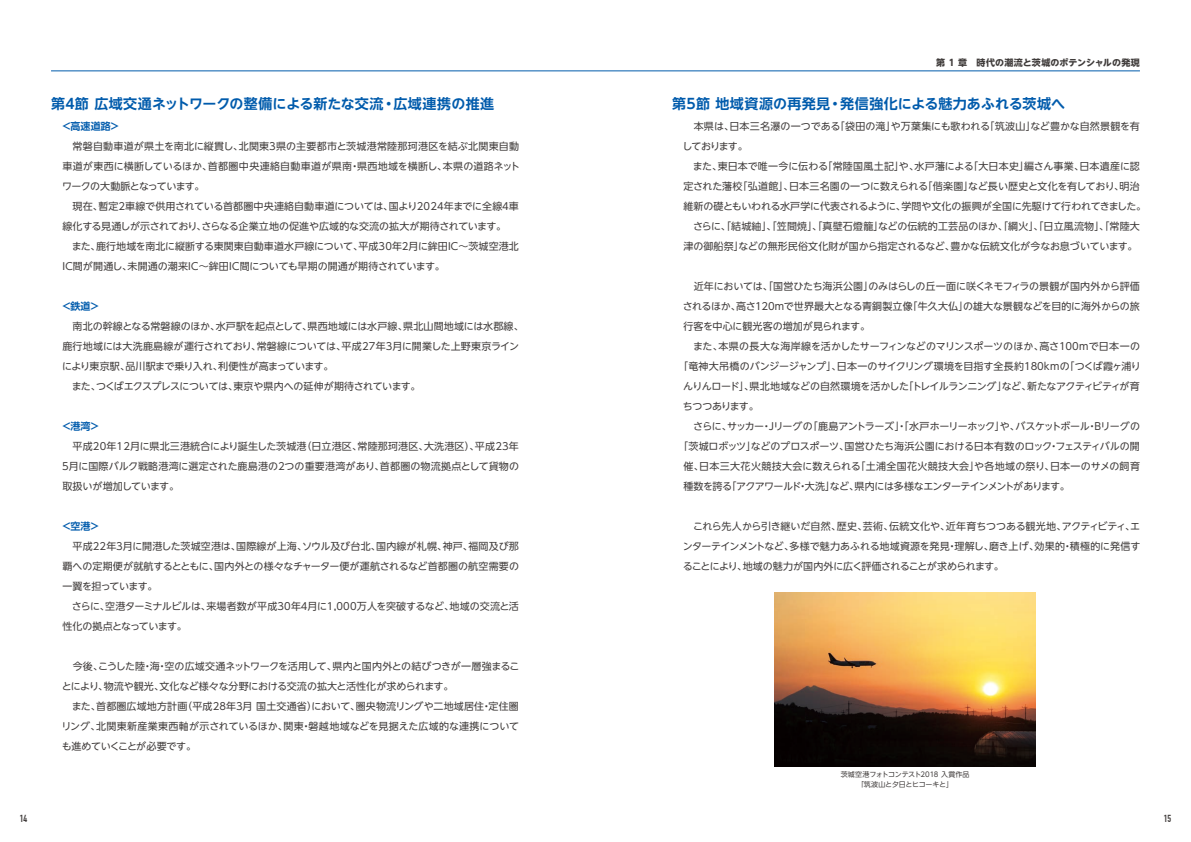
<style>
.page{position:relative;width:1191px;height:842px;background:#fff}
.page>*{position:absolute;margin:0;border:0;box-sizing:border-box;transform-origin:0 0}
.t1{font:700 14px "UD Shin Go NT Pr 6 N De";letter-spacing:.015em;color:#005bac}
.t2{font:10px/20px "UD Shin Go NT Pr 6 N";letter-spacing:-.005em;color:#3f3b3a}
.t3{font:10px "UD Shin Go NT Pr 6 N";letter-spacing:-.06em;color:#3f3b3a}
.t4{font:10px "UD Shin Go NT Pr 6 N";letter-spacing:-.055em;color:#3f3b3a}
.t5{font:10px "UD Shin Go NT Pr 6 N";letter-spacing:-.035em;color:#3f3b3a}
.t6{font:10px "UD Shin Go NT Pr 6 N";letter-spacing:.03em;color:#3f3b3a}
.t7{font:10px "UD Shin Go NT Pr 6 N";letter-spacing:.035em;color:#3f3b3a}
.t8{font:10px "UD Shin Go NT Pr 6 N";letter-spacing:.025em;color:#3f3b3a}
.t9{font:10px "UD Shin Go NT Pr 6 N";letter-spacing:-.025em;color:#3f3b3a}
.t10{font:700 10px "UD Shin Go NT Pr 6 N De";letter-spacing:.005em;color:#005bac}
.t11{font:10px "UD Shin Go NT Pr 6 N";letter-spacing:-.065em;color:#3f3b3a}
.t12{font:700 10px "DIN Condensed";color:#3f3b3a}
.t13{font:700 9px "UD Shin Go NT Pr 6 N";letter-spacing:.02em;color:#3f3b3a}
.t14{font:7px/10px "UD Shin Go NT Pr 6 N";letter-spacing:-.025em;color:#3f3b3a;text-align:center}
</style>
<div class="page">
<img style="left:775px;top:592px;width:260px;height:174px">
<hr style="left:51px;top:70px;width:1089px;height:1px;background:#005bac">
<h1 class="t1" style="left:51px;top:92px;width:445px">第4節 広域交通ネットワークの整備による新たな交流・広域連携の推進</h1>
<p class="t10" style="left:61px;top:118px;width:60px">＜高速道路＞</p>
<p class="t8" style="left:62px;top:138px;width:458px">　常磐自動車道が県土を南北に縦貫し、北関東３県の主要都市と茨城港常陸那珂港区を結ぶ北関東自動</p>
<p class="t6" style="left:62px;top:158px;width:459px">車道が東西に横断しているほか、首都圏中央連絡自動車道が県南・県西地域を横断し、本県の道路ネット</p>
<p class="t3" style="left:62px;top:178px;width:144px">ワークの大動脈となっています。</p>
<p class="t2" style="left:62px;top:196px;width:458px">　現在、暫定２車線で供用されている首都圏中央連絡自動車道については、国より2024年までに全線４車</p>
<p class="t2" style="left:62px;top:216px;width:445px">線化する見通しが示されており、さらなる企業立地の促進や広域的な交流の拡大が期待されています。</p>
<p class="t2" style="left:62px;top:236px;width:458px">　また、鹿行地域を南北に縦断する東関東自動車道水戸線について、平成30年２月に鉾田ＩＣ〜茨城空港北</p>
<p class="t9" style="left:59px;top:258px;width:387px">ＩＣ間が開通し、未開通の潮来ＩＣ〜鉾田ＩＣ間についても早期の開通が期待されています。</p>
<p class="t10" style="left:61px;top:298px;width:40px">＜鉄道＞</p>
<p class="t2" style="left:62px;top:316px;width:463px">　南北の幹線となる常磐線のほか、水戸駅を起点として、県西地域には水戸線、県北山間地域には水郡線、鹿行地域には大洗鹿島線が運行されており、常磐線については、平成27年３月に開業した上野東京ラインにより東京駅、品川駅まで乗り入れ、利便性が高まっています。<br>　また、つくばエクスプレスについては、東京や県内への延伸が期待されています。</p>
<p class="t10" style="left:61px;top:418px;width:40px">＜港湾＞</p>
<p class="t2" style="left:60px;top:436px;width:460px;text-align:justify">　平成20年12月に県北三港統合により誕生した茨城港（日立港区、常陸那珂港区、大洗港区）、平成23年５月に国際バルク戦略港湾に選定された鹿島港の２つの重要港湾があり、首都圏の物流拠点として貨物の取扱いが増加しています。</p>
<p class="t10" style="left:61px;top:518px;width:40px">＜空港＞</p>
<p class="t2" style="left:62px;top:536px;width:458px">　平成22年３月に開港した茨城空港は、国際線が上海、ソウル及び台北、国内線が札幌、神戸、福岡及び那覇への定期便が就航するとともに、国内外との様々なチャーター便が運航されるなど首都圏の航空需要の一翼を担っています。<br>　さらに、空港ターミナルビルは、来場者数が平成30年４月に1,000万人を突破するなど、地域の交流と活性化の拠点となっています。</p>
<p class="t2" style="left:61px;top:656px;width:460px">　今後、こうした陸・海・空の広域交通ネットワークを活用して、県内と国内外との結びつきが一層強まることにより、物流や観光、文化など様々な分野における交流の拡大と活性化が求められます。<br>　また、首都圏広域地方計画（平成28年３月 国土交通省）において、圏央物流リングや二地域居住・定住圏リング、北関東新産業東西軸が示されているほか、関東・磐越地域などを見据えた広域的な連携についても進めていくことが必要です。</p>
<p class="t13" style="left:936px;top:55px;width:205px">第 1 章　時代の潮流と茨城のポテンシャルの発現</p>
<h1 class="t1" style="left:672px;top:92px;width:395px">第5節 地域資源の再発見・発信強化による魅力あふれる茨城へ</h1>
<p class="t2" style="left:682px;top:116px;width:465px">　本県は、日本三名瀑の一つである「袋田の滝」や万葉集にも歌われる「筑波山」など豊かな自然景観を有しております。<br>　また、東日本で唯一今に伝わる「常陸国風土記」や、水戸藩による「大日本史」編さん事業、日本遺産に認定された藩校「弘道館」、日本三名園の一つに数えられる「偕楽園」など長い歴史と文化を有しており、明治維新の礎ともいわれる水戸学に代表されるように、学問や文化の振興が全国に先駆けて行われてきました。　さらに、「結城紬」、「笠間焼」、「真壁石燈籠」などの伝統的工芸品のほか、「綱火」、「日立風流物」、「常陸大津の御船祭」などの無形民俗文化財が国から指定されるなど、豊かな伝統文化が今なお息づいています。</p>
<p class="t2" style="left:683px;top:276px;width:458px">　近年においては、「国営ひたち海浜公園」のみはらしの丘一面に咲くネモフィラの景観が国内外から評価</p>
<p class="t2" style="left:683px;top:296px;width:458px">されるほか、高さ１２０ｍで世界最大となる青銅製立像「牛久大仏」の雄大な景観などを目的に海外からの旅</p>
<p class="t2" style="left:683px;top:316px;width:188px">行客を中心に観光客の増加が見られます。</p>
<p class="t2" style="left:683px;top:336px;width:458px">　また、本県の長大な海岸線を活かしたサーフィンなどのマリンスポーツのほか、高さ１００ｍで日本一の</p>
<p class="t2" style="left:678px;top:356px;width:464px">「竜神大吊橋のバンジージャンプ」、日本一のサイクリング環境を目指す全長約１８０ｋｍの「つくば霞ヶ浦り</p>
<p class="t5" style="left:683px;top:378px;width:458px">んりんロード」、県北地域などの自然環境を活かした「トレイルランニング」など、新たなアクティビティが育</p>
<p class="t11" style="left:683px;top:398px;width:77px">ちつつあります。</p>
<p class="t4" style="left:683px;top:418px;width:458px">　さらに、サッカー・Ｊリーグの「鹿島アントラーズ」・「水戸ホーリーホック」や、バスケットボール・Ｂリーグの</p>
<p class="t2" style="left:678px;top:436px;width:463px">「茨城ロボッツ」などのプロスポーツ、国営ひたち海浜公園における日本有数のロック・フェスティバルの開</p>
<p class="t7" style="left:683px;top:458px;width:458px">催、日本三大花火競技大会に数えられる「土浦全国花火競技大会」や各地域の祭り、日本一のサメの飼育</p>
<p class="t3" style="left:683px;top:478px;width:388px">種数を誇る「アクアワールド・大洗」など、県内には多様なエンターテインメントがあります。</p>
<p class="t2" style="left:683px;top:516px;width:459px;text-align:justify">　これら先人から引き継いだ自然、歴史、芸術、伝統文化や、近年育ちつつある観光地、アクティビティ、エンターテインメントなど、多様で魅力あふれる地域資源を発見・理解し、磨き上げ、効果的・積極的に発信することにより、地域の魅力が国内外に広く評価されることが求められます。</p>
<p class="t14" style="left:840px;top:769px;width:130px">茨城空港フォトコンテスト2018 入賞作品「筑波山と夕日とヒコーキと」</p>
<p class="t12" style="left:20px;top:813px;width:9px">14</p>
<p class="t12" style="left:1163px;top:813px;width:9px">15</p>
</div>
